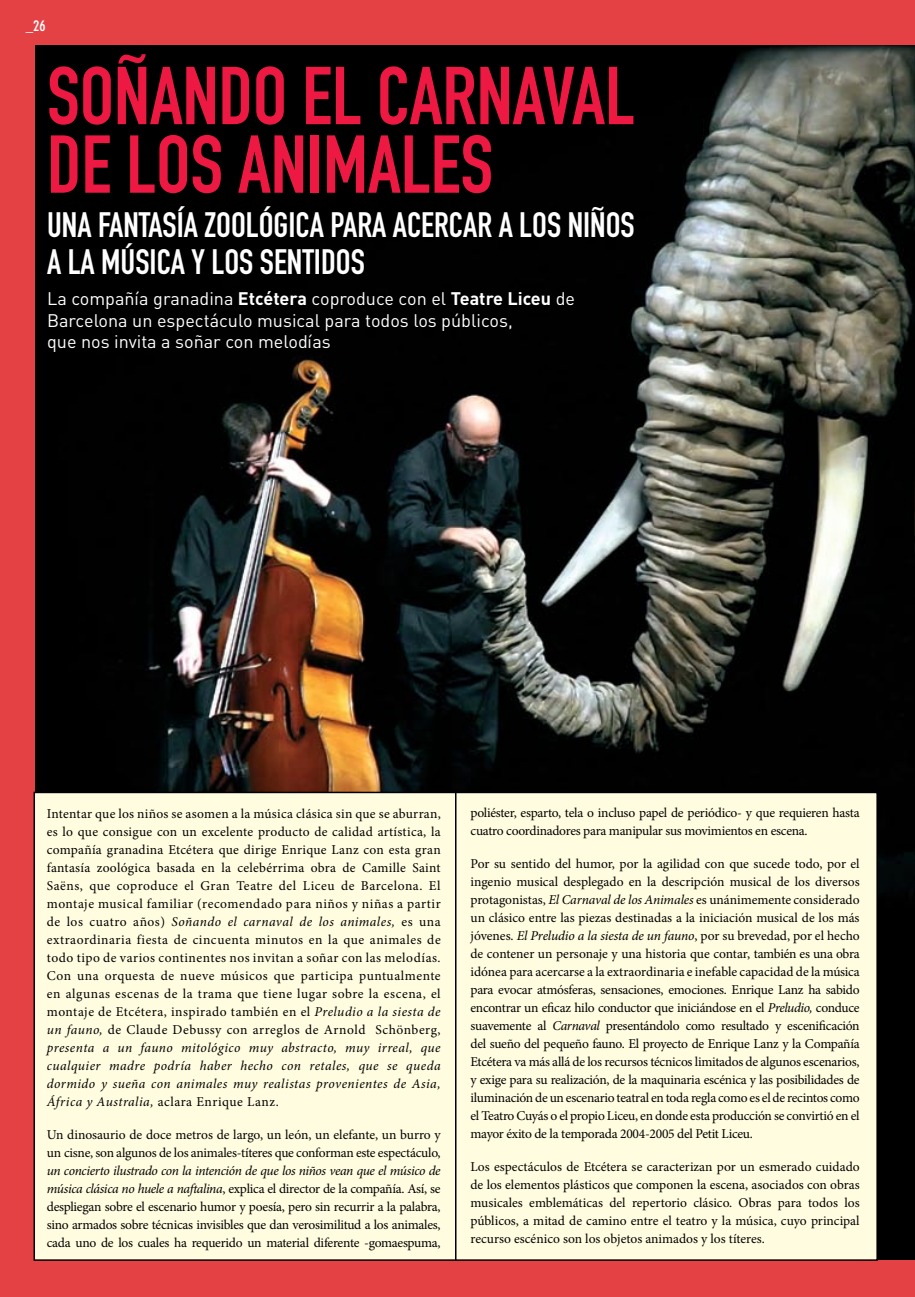
<style>
.page{position:relative;width:915px;height:1297px;background:#fff}
.page>*{position:absolute;margin:0;border:0;box-sizing:border-box;transform-origin:0 0}
.t1{font:80.55px/68.6px "DIN Engschrift";color:#ed1942}
.t2{font:34.8px/37.8px "DIN Engschrift";color:#fff}
.t3{font:18px/21.6px "DIN";color:#fff}
.t4{font:700 condensed 15px "DIN Neuzeit Grotesk";color:#fff}
.t5{font:13.5px/18px "Minion Pro";letter-spacing:-.02em;color:#000;text-align:justify}
.s1{font-weight:700}
.s2{font-style:italic}
</style>
<div class="page">
<img style="left:34px;top:45px;width:880px;height:1216px">
<div style="left:0;top:0;width:34px;height:1297px;background:#e44145"></div>
<div style="left:0;top:0;width:914px;height:45px;background:#e44145"></div>
<div style="left:0;top:1261px;width:914px;height:36px;background:#e44145"></div>
<div style="left:34px;top:792px;width:842px;height:468px;background:#fffcdf"></div>
<hr style="left:455px;top:792px;width:1px;height:469px;background:#000">
<p class="t4" style="left:26px;top:17px;width:21px">_26</p>
<h1 class="t1" style="left:47px;top:62px;width:589px">SOÑANDO EL CARNAVAL<br>DE LOS ANIMALES</h1>
<h2 class="t2" style="left:47px;top:206px;width:589px">UNA FANTASÍA ZOOLÓGICA PARA ACERCAR A LOS NIÑOS<br>A LA MÚSICA Y LOS SENTIDOS</h2>
<h3 class="t3" style="left:47px;top:287px;width:529px">La compañía granadina <span class="s1">Etcétera</span> coproduce con el <span class="s1">Teatre Liceu</span> de<br>Barcelona un espectáculo musical para todos los públicos,<br>que nos invita a soñar con melodías</h3>
<p class="t5" style="left:47px;top:804px;width:395px">Intentar que los niños se asomen a la música clásica sin que se aburran, es lo que consigue con un excelente producto de calidad artística, la compañía granadina Etcétera que dirige Enrique Lanz con esta gran fantasía zoológica basada en la celebérrima obra de Camille Saint Saëns, que coproduce el Gran Teatre del Liceu de Barcelona. El montaje musical familiar (recomendado para niños y niñas a partir de los cuatro años) <span class="s2">Soñando el carnaval de los animales,</span> es una extraordinaria fiesta de cincuenta minutos en la que animales de todo tipo de varios continentes nos invitan a soñar con las melodías.<br>Con una orquesta de nueve músicos que participa puntualmente en algunas escenas de la trama que tiene lugar sobre la escena, el montaje de Etcétera, inspirado también en el <span class="s2">Preludio a la siesta de un fauno,</span> de Claude Debussy con arreglos de Arnold Schönberg, <span class="s2">presenta a un fauno mitológico muy abstracto, muy irreal, que cualquier madre podría haber hecho con retales, que se queda dormido y sueña con animales muy realistas provenientes de Asia, África y Australia,</span> aclara Enrique Lanz.</p>
<p class="t5" style="left:47px;top:1125px;width:395px">Un dinosaurio de doce metros de largo, un león, un elefante, un burro y un cisne, son algunos de los animales-títeres que conforman este espectáculo,</p>
<p class="t5" style="left:47px;top:1161px;width:395px"><span class="s2">un concierto ilustrado con la intención de que los niños vean que el músico de música clásica no huele a naftalina</span>, explica el director de la compañía. Así, se despliegan sobre el escenario humor y poesía, pero sin recurrir a la palabra, sino armados sobre técnicas invisibles que dan verosimilitud a los animales, cada uno de los cuales ha requerido un material diferente -gomaespuma,</p>
<p class="t5" style="left:470px;top:804px;width:390px">poliéster, esparto, tela o incluso papel de periódico- y que requieren hasta cuatro coordinadores para manipular sus movimientos en escena.</p>
<p class="t5" style="left:470px;top:855px;width:390px">Por su sentido del humor, por la agilidad con que sucede todo, por el ingenio musical desplegado en la descripción musical de los diversos protagonistas, <span class="s2">El Carnaval de los Animales</span> es unánimemente considerado un clásico entre las piezas destinadas a la iniciación musical de los más jóvenes. <span class="s2">El Preludio a la siesta de un fauno</span>, por su brevedad, por el hecho de contener un personaje y una historia que contar, también es una obra idónea para acercarse a la extraordinaria e inefable capacidad de la música para evocar atmósferas, sensaciones, emociones. Enrique Lanz ha sabido encontrar un eficaz hilo conductor que iniciándose en el <span class="s2">Preludio,</span> conduce suavemente al <span class="s2">Carnaval</span> presentándolo como resultado y escenificación del sueño del pequeño fauno. El proyecto de Enrique Lanz y la Compañía Etcétera va más allá de los recursos técnicos limitados de algunos escenarios, y exige para su realización, de la maquinaria escénica y las posibilidades de iluminación de un escenario teatral en toda regla como es el de recintos como el Teatro Cuyás o el propio Liceu, en donde esta producción se convirtió en el mayor éxito de la temporada 2004-2005 del Petit Liceu.</p>
<p class="t5" style="left:470px;top:1158px;width:390px">Los espectáculos de Etcétera se caracterizan por un esmerado cuidado de los elementos plásticos que componen la escena, asociados con obras musicales emblemáticas del repertorio clásico. Obras para todos los públicos, a mitad de camino entre el teatro y la música, cuyo principal recurso escénico son los objetos animados y los títeres.</p>
</div>
